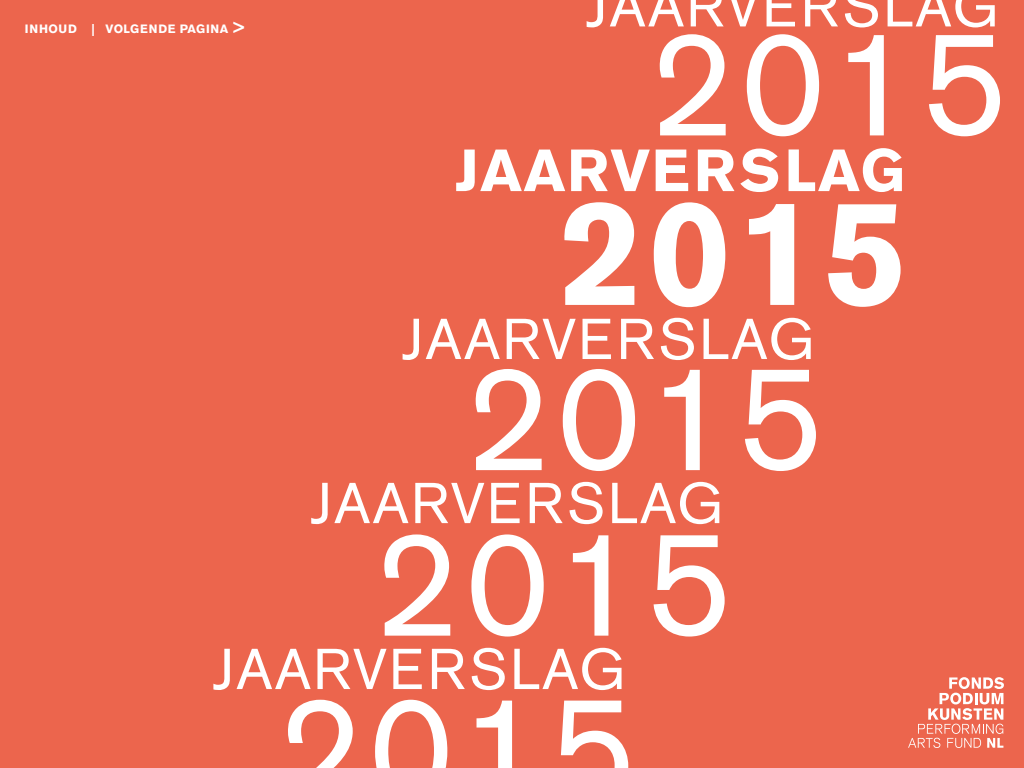
<style>
.page{position:relative;width:1024px;height:768px;background:#ec654d}
.page>*{position:absolute;margin:0;border:0;box-sizing:border-box;transform-origin:0 0}
.t1{font:148.8px "Akzidenz Grotesk BE";letter-spacing:.03em;color:#fff}
.t2{font:700 148.8px "Akzidenz Grotesk BE";color:#fff}
.t3{font:700 58.9px "Akzidenz Grotesk BE";letter-spacing:.03em;color:#fff}
.t4{font:57px "Akzidenz Grotesk BE";letter-spacing:.03em;color:#fff}
.t5{font:700 12px "Akzidenz Grotesk BE";letter-spacing:.07em;color:#fff}
.s1{font-size:16px}
</style>
<div class="page">
<svg style="left:908px;top:677px;width:96px;height:71px"></svg>
<p class="t5" style="left:25px;top:21px;width:221px">INHOUD | VOLGENDE PAGINA <span class="s1">&gt;</span></p>
<p class="t4" style="left:586px;top:-27px;width:414px">JAARVERSLAG</p>
<h1 class="t1" style="left:648px;top:-5px;width:362px">2015</h1>
<p class="t3" style="left:455px;top:136px;width:451px">JAARVERSLAG</p>
<h1 class="t2" style="left:560px;top:167px;width:349px">2015</h1>
<p class="t4" style="left:402px;top:305px;width:414px">JAARVERSLAG</p>
<h1 class="t1" style="left:464px;top:330px;width:362px">2015</h1>
<p class="t4" style="left:311px;top:469px;width:414px">JAARVERSLAG</p>
<h1 class="t1" style="left:373px;top:495px;width:362px">2015</h1>
<p class="t4" style="left:213px;top:635px;width:414px">JAARVERSLAG</p>
<h1 class="t1" style="left:277px;top:660px;width:362px">2015</h1>
</div>
